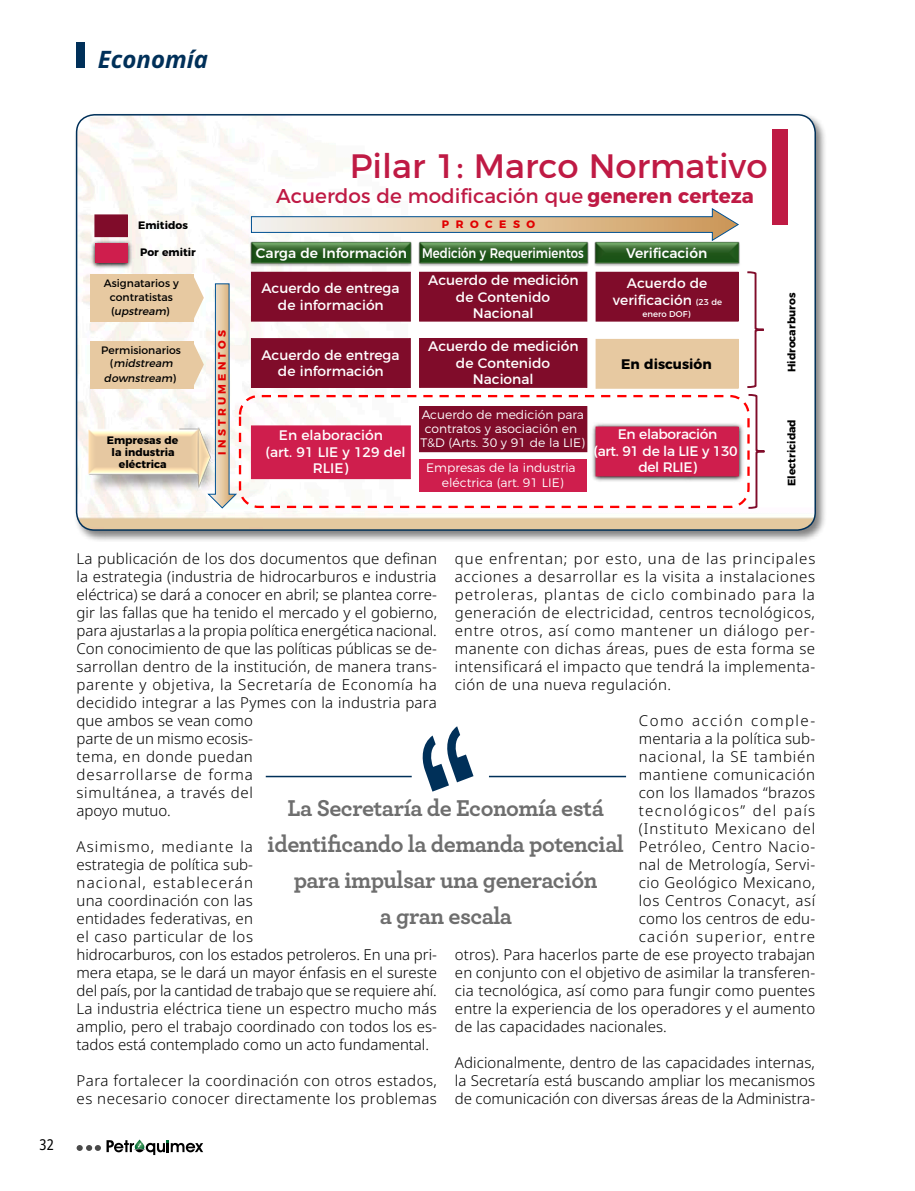
<style>
.page{position:relative;width:915px;height:1191px;background:#fff}
.page>*{position:absolute;margin:0;border:0;box-sizing:border-box;transform-origin:0 0}
.t1{font:33.75px "Montserrat";color:#bf1a44}
.t2{font:700 24px/36px "Archer Pro";letter-spacing:-.02em;color:#6e6e6e;text-align:center}
.t3{font:italic 700 24px "Noto Sans";color:#003059}
.t4{font:19.95px "Montserrat";color:#bf1a44}
.t5{font:300 15px/18px "Noto Sans";letter-spacing:.01em;color:#000}
.t6{font:300 15px/18px "Noto Sans";letter-spacing:.03em;color:#000}
.t7{font:300 15px "Noto Sans";letter-spacing:.085em;color:#000}
.t8{font:300 15px "Noto Sans";letter-spacing:.06em;color:#000}
.t9{font:300 15px "Noto Sans";letter-spacing:.05em;color:#000}
.t10{font:300 15px "Noto Sans";letter-spacing:.035em;color:#000}
.t11{font:300 15px "Noto Sans";letter-spacing:.04em;color:#000}
.t12{font:300 15px "Noto Sans";letter-spacing:.055em;color:#000}
.t13{font:300 15px "Noto Sans";letter-spacing:.045em;color:#000}
.t14{font:300 15px "Noto Sans";letter-spacing:.1em;color:#000}
.t15{font:condensed 15px "Noto Sans";color:#000}
.t16{font:13.8px/17px "Montserrat";color:#fff;text-align:center}
.t17{font:500 13.8px "Montserrat";color:#fff}
.t18{font:13.8px/16.6px "Montserrat";letter-spacing:-.025em;color:#fff;text-align:center}
.t19{font:700 13.8px "Montserrat";color:#000}
.t20{font:300 12.3px/13.8px "Montserrat";color:#fff;text-align:center}
.t21{font:700 10.8px/12.3px "Montserrat";color:#000;text-align:center}
.t22{font:10.8px/14.2px "Montserrat";color:#000;text-align:center}
.t23{font:italic 10.8px/14.2px "Montserrat";color:#000;text-align:center}
.t24{font:700 10.8px "Montserrat";letter-spacing:.3em;color:#e10000}
.t25{font:8.4px "Montserrat";color:#fff}
.s1{font-style:italic}
.s2{font-style:normal}
.s3{font-weight:700}
.s4{font-size:8.4px}
</style>
<div class="page">
<svg style="left:77px;top:1139px;width:126px;height:16px"></svg>
<div style="left:77px;top:42px;width:8px;height:26px;background:#003059"></div>
<div style="left:73px;top:112px;width:754px;height:430px;background:#000;opacity:.5"></div>
<img style="left:77px;top:115px;width:737px;height:415px">
<div style="left:772px;top:129px;width:15px;height:96px;background:#bf1a44"></div>
<svg style="left:250px;top:207px;width:489px;height:32px"></svg>
<div style="left:251px;top:272px;width:159px;height:49px;background:#800c2a"></div>
<img style="left:248px;top:239px;width:493px;height:36px">
<div style="left:419px;top:272px;width:167px;height:49px;background:#800c2a"></div>
<div style="left:596px;top:272px;width:141px;height:49px;background:#800c2a"></div>
<div style="left:595px;top:272px;width:143px;height:49px;border:1px solid #800c2a"></div>
<div style="left:251px;top:338px;width:159px;height:49px;background:#800c2a"></div>
<div style="left:251px;top:338px;width:159px;height:50px;border:1px solid #800c2a"></div>
<div style="left:419px;top:338px;width:167px;height:49px;background:#800c2a"></div>
<div style="left:419px;top:338px;width:168px;height:50px;border:1px solid #800c2a"></div>
<div style="left:596px;top:339px;width:141px;height:49px;background:#e7c9a1"></div>
<div style="left:595px;top:339px;width:143px;height:50px;border:1px solid #e7c9a1"></div>
<div style="left:251px;top:426px;width:159px;height:52px;background:#cf1e4d"></div>
<div style="left:251px;top:425px;width:159px;height:54px;border:1px solid #cf1e4d"></div>
<div style="left:419px;top:406px;width:167px;height:46px;background:#800c2a"></div>
<img style="left:589px;top:416px;width:156px;height:76px">
<div style="left:596px;top:427px;width:141px;height:49px;background:#cf1e4d"></div>
<div style="left:595px;top:427px;width:143px;height:49px;border:1px solid #cf1e4d"></div>
<svg style="left:745px;top:270px;width:21px;height:240px"></svg>
<div style="left:239px;top:395px;width:510px;height:113px;border:2px dashed #f00;border-radius:18px"></div>
<div style="left:90px;top:274px;width:103px;height:47px;background:#e7c9a1"></div>
<div style="left:90px;top:341px;width:103px;height:47px;background:#e7c9a1"></div>
<svg style="left:192px;top:274px;width:46px;height:235px"></svg>
<img style="left:86px;top:406px;width:133px;height:93px">
<div style="left:95px;top:215px;width:32px;height:22px;background:#800c2a"></div>
<div style="left:94px;top:214px;width:34px;height:23px;border:1px solid #800c2a"></div>
<img style="left:88px;top:237px;width:46px;height:33px">
<div style="left:95px;top:243px;width:32px;height:20px;background:#cf1e4d"></div>
<div style="left:419px;top:459px;width:167px;height:33px;background:#cf1e4d"></div>
<div style="left:76px;top:114px;width:739px;height:417px;border:2px solid #003059;border-radius:18px"></div>
<hr style="left:266px;top:776px;width:145px;height:1px;background:#003059">
<svg style="left:422px;top:726px;width:51px;height:65px"></svg>
<hr style="left:489px;top:776px;width:137px;height:1px;background:#003059">
<h2 class="t3" style="left:98px;top:42px;width:112px">Economía</h2>
<p class="t21" style="left:138px;top:218px;width:51px">Emitidos</p>
<p class="t21" style="left:140px;top:245px;width:57px">Por emitir</p>
<p class="t22" style="left:104px;top:275px;width:77px">Asignatarios y contratistas<br>( <span class="s1">upstream</span>)</p>
<p class="t23" style="left:101px;top:342px;width:81px"><span class="s2">Permisionarios (</span> midstream downstream<span class="s2">)</span></p>
<p class="t21" style="left:107px;top:433px;width:73px">Empresas de la industria eléctrica</p>
<p class="t24" style="left:213px;top:455px;width:126px;rotate:-90deg">I NSTRUMENTOS</p>
<h1 class="t1" style="left:349px;top:139px;width:419px">Pilar 1: Marco Normativo</h1>
<h3 class="t4" style="left:276px;top:180px;width:479px">Acuerdos de modificación que <span class="s3">generen certeza</span></h3>
<p class="t24" style="left:441px;top:215px;width:95px">P R O C E S O</p>
<p class="t17" style="left:256px;top:242px;width:329px">Carga de Información Medición y Requerimientos</p>
<p class="t17" style="left:626px;top:242px;width:83px">Verificación</p>
<p class="t16" style="left:261px;top:278px;width:140px">Acuerdo de entrega de información</p>
<p class="t16" style="left:428px;top:270px;width:152px">Acuerdo de medición de Contenido<br>Nacional</p>
<p class="t16" style="left:612px;top:273px;width:111px">Acuerdo de verificación <span class="s4">(23 de</span></p>
<p class="t25" style="left:642px;top:307px;width:49px">enero DOF)</p>
<p class="t16" style="left:261px;top:345px;width:140px">Acuerdo de entrega de información</p>
<p class="t16" style="left:428px;top:337px;width:152px;line-height:16.5px">Acuerdo de medición de Contenido<br>Nacional</p>
<p class="t19" style="left:621px;top:352px;width:92px">En discusión</p>
<p class="t16" style="left:279px;top:425px;width:105px">En elaboración</p>
<p class="t16" style="left:265px;top:442px;width:141px">(art. 91 LIE y 129 del</p>
<p class="t16" style="left:313px;top:458px;width:37px">RLIE)</p>
<p class="t20" style="left:420px;top:407px;width:166px">Acuerdo de medición para contratos y asociación en<br>T&amp;D (Arts. 30 y 91 de la LIE)</p>
<p class="t20" style="left:426px;top:459px;width:151px;line-height:14.7px">Empresas de la industria eléctrica (art. 91 LIE)</p>
<p class="t18" style="left:593px;top:425px;width:146px">En elaboración<br>(art. 91 de la LIE y 130 del RLIE)</p>
<p class="t21" style="left:784px;top:372px;width:81px;rotate:-90deg">Hidrocarburos</p>
<p class="t21" style="left:784px;top:486px;width:68px;rotate:-90deg">Electricidad</p>
<p class="t15" style="left:40px;top:1134px;width:16px">32</p>
<p class="t5" style="left:77px;top:550px;width:362px">La publicación de los dos documentos que definan la estrategia (industria de hidrocarburos e industria eléctrica) se dará a conocer en abril; se plantea corre&shy;gir las fallas que ha tenido el mercado y el gobierno, para ajustarlas a la propia política energética nacional.<br>Con conocimiento de que las políticas públicas se de&shy;sarrollan dentro de la institución, de manera trans&shy;parente y objetiva, la Secretaría de Economía ha decidido integrar a las Pymes con la industria para que ambos se vean como<br>parte de un mismo ecosis-<br>tema, en donde puedan<br>desarrollarse de forma<br>simultánea, a través del<br>apoyo mutuo.</p>
<p class="t5" style="left:77px;top:838px;width:362px">Asimismo, mediante la<br>estrategia de política sub-<br>nacional, establecerán<br>una coordinación con las<br>entidades federativas, en<br>el caso particular de los<br>hidrocarburos, con los estados petroleros. En una pri&shy;mera etapa, se le dará un mayor énfasis en el sureste del país, por la cantidad de trabajo que se requiere ahí.<br>La industria eléctrica tiene un espectro mucho más amplio, pero el trabajo coordinado con todos los es&shy;tados está contemplado como un acto fundamental.</p>
<p class="t6" style="left:77px;top:1072px;width:362px">Para fortalecer la coordinación con otros estados, es necesario conocer directamente los problemas</p>
<p class="t5" style="left:455px;top:550px;width:362px;text-align:justify">que enfrentan; por esto, una de las principales acciones a desarrollar es la visita a instalaciones petroleras, plantas de ciclo combinado para la generación de electricidad, centros tecnológicos, entre otros, así como mantener un diálogo per&shy;manente con dichas áreas, pues de esta forma se intensificará el impacto que tendrá la implementa&shy;ción de una nueva regulación.</p>
<p class="t14" style="left:638px;top:710px;width:178px">Como acción comple-</p>
<p class="t5" style="left:638px;top:730px;width:178px">mentaria a la política sub-</p>
<p class="t12" style="left:638px;top:746px;width:178px">nacional, la SE también</p>
<p class="t13" style="left:638px;top:764px;width:178px">mantiene comunicación</p>
<p class="t5" style="left:638px;top:784px;width:178px">con los llamados “brazos</p>
<p class="t7" style="left:638px;top:800px;width:178px">tecnológicos” del país</p>
<p class="t8" style="left:638px;top:818px;width:178px">(Instituto Mexicano del</p>
<p class="t9" style="left:638px;top:836px;width:178px">Petróleo, Centro Nacio-</p>
<p class="t6" style="left:638px;top:856px;width:178px">nal de Metrología, Servi-</p>
<p class="t10" style="left:638px;top:872px;width:178px">cio Geológico Mexicano,</p>
<p class="t11" style="left:638px;top:890px;width:178px">los Centros Conacyt, así</p>
<p class="t5" style="left:638px;top:910px;width:178px">como los centros de edu-</p>
<p class="t7" style="left:638px;top:926px;width:178px">cación superior, entre</p>
<p class="t5" style="left:455px;top:946px;width:361px">otros). Para hacerlos parte de ese proyecto trabajan</p>
<p class="t5" style="left:455px;top:964px;width:361px">en conjunto con el objetivo de asimilar la transferen-</p>
<p class="t5" style="left:455px;top:982px;width:361px">cia tecnológica, así como para fungir como puentes</p>
<p class="t5" style="left:455px;top:1000px;width:361px">entre la experiencia de los operadores y el aumento</p>
<p class="t5" style="left:455px;top:1018px;width:213px">de las capacidades nacionales.</p>
<p class="t5" style="left:455px;top:1054px;width:361px;text-align:justify">Adicionalmente, dentro de las capacidades internas, la Secretaría está buscando ampliar los mecanismos de comunicación con diversas áreas de la Administra-</p>
<h2 class="t2" style="left:267px;top:788px;width:358px">La Secretaría de Economía está identificando la demanda potencial para impulsar una generación<br>a gran escala</h2>
</div>
